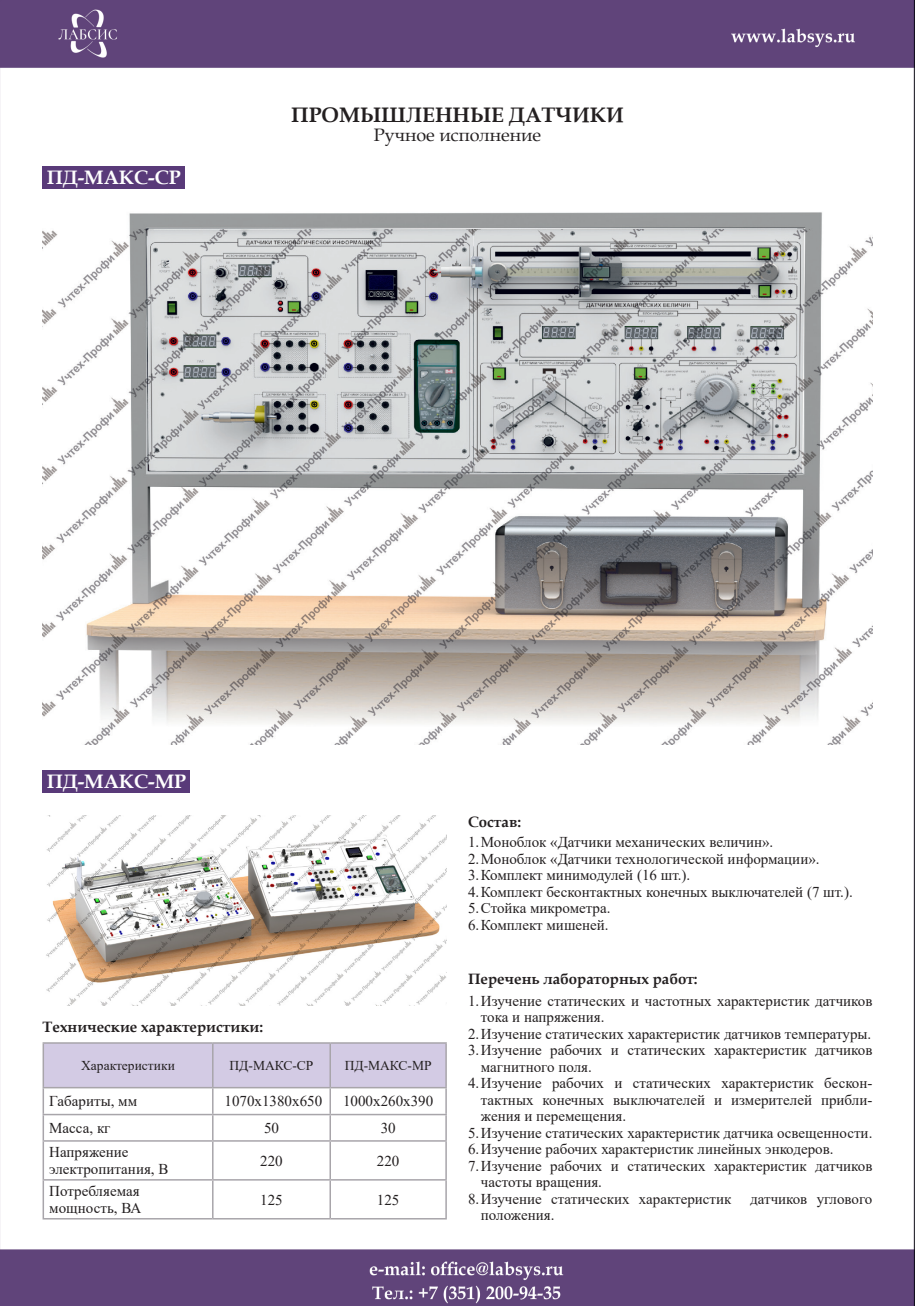
<style>
.page{position:relative;width:915px;height:1306px;background:#fff}
.page>*{position:absolute;margin:0;border:0;box-sizing:border-box;transform-origin:0 0}
.t1{font:700 21px "Book Antiqua";color:#231f20}
.t2{font:700 19.5px "Book Antiqua";color:#fff}
.t3{font:18px "Book Antiqua";color:#231f20}
.t4{font:15px/16.5px "Times New Roman";color:#231f20}
.t5{font:700 15px "Book Antiqua";color:#231f20}
.t6{font:13.5px "Times New Roman";color:#231f20}
</style>
<div class="page">
<img style="left:0;top:0;width:914px;height:1305px">
<img style="left:43px;top:204px;width:829px;height:540px">
<div style="left:43px;top:166px;width:142px;height:22px;background:#593a79"></div>
<div style="left:43px;top:769px;width:147px;height:23px;background:#593a79"></div>
<img style="left:43px;top:815px;width:403px;height:190px">
<svg style="left:43px;top:1042px;width:403px;height:98px"></svg>
<hr style="left:43px;top:1140px;width:170px;height:1px;background:#a8a5aa">
<hr style="left:43px;top:1141px;width:1px;height:38px;background:#a8a5aa">
<hr style="left:213px;top:1140px;width:117px;height:1px;background:#a8a5aa">
<hr style="left:212px;top:1141px;width:1px;height:38px;background:#a8a5aa">
<hr style="left:330px;top:1140px;width:116px;height:1px;background:#a8a5aa">
<hr style="left:329px;top:1141px;width:2px;height:38px;background:#a8a5aa">
<hr style="left:445px;top:1141px;width:1px;height:38px;background:#a8a5aa">
<hr style="left:43px;top:1179px;width:170px;height:1px;background:#a8a5aa">
<hr style="left:43px;top:1180px;width:1px;height:37px;background:#a8a5aa">
<hr style="left:213px;top:1179px;width:117px;height:1px;background:#a8a5aa">
<hr style="left:212px;top:1180px;width:1px;height:37px;background:#a8a5aa">
<hr style="left:330px;top:1179px;width:116px;height:1px;background:#a8a5aa">
<hr style="left:329px;top:1180px;width:2px;height:37px;background:#a8a5aa">
<hr style="left:445px;top:1180px;width:1px;height:37px;background:#a8a5aa">
<hr style="left:43px;top:1217px;width:170px;height:2px;background:#a8a5aa">
<hr style="left:213px;top:1217px;width:117px;height:2px;background:#a8a5aa">
<hr style="left:330px;top:1217px;width:116px;height:2px;background:#a8a5aa">
<h2 class="t2" style="left:47px;top:164px;width:135px">ПД-МАКС-СР</h2>
<h1 class="t1" style="left:291px;top:100px;width:334px">ПРОМЫШЛЕННЫЕ ДАТЧИКИ</h1>
<p class="t3" style="left:374px;top:122px;width:168px">Ручное исполнение</p>
<h2 class="t2" style="left:47px;top:768px;width:141px">ПД-МАКС-МР</h2>
<p class="t5" style="left:468px;top:811px;width:55px">Состав:</p>
<p class="t4" style="left:468px;top:833px;width:386px">1.Моноблок «Датчики механических величин».<br>2.Моноблок «Датчики технологической информации».<br>3.Комплект минимодулей (16 шт.).<br>4.Комплект бесконтактных конечных выключателей (7 шт.).<br>5.Стойка микрометра.<br>6.Комплект мишеней.</p>
<p class="t5" style="left:468px;top:968px;width:231px">Перечень лабораторных работ:</p>
<p class="t5" style="left:43px;top:1016px;width:222px">Технические характеристики:</p>
<p class="t6" style="left:81px;top:1055px;width:95px">Характеристики</p>
<p class="t6" style="left:229px;top:1055px;width:85px">ПД-МАКС-СР</p>
<p class="t6" style="left:344px;top:1055px;width:88px">ПД-МАКС-МР</p>
<p class="t4" style="left:49px;top:1092px;width:89px">Габариты, мм</p>
<p class="t4" style="left:224px;top:1092px;width:99px">1070х1380х650</p>
<p class="t4" style="left:343px;top:1092px;width:91px">1000х260х390</p>
<p class="t4" style="left:49px;top:1119px;width:63px">Масса, кг</p>
<p class="t4" style="left:264px;top:1119px;width:16px">50</p>
<p class="t4" style="left:380px;top:1119px;width:16px">30</p>
<p class="t4" style="left:49px;top:1143px;width:121px">Напряжение электропитания, В</p>
<p class="t4" style="left:260px;top:1151px;width:24px">220</p>
<p class="t4" style="left:377px;top:1151px;width:24px">220</p>
<p class="t4" style="left:49px;top:1182px;width:93px">Потребляемая мощность, ВА</p>
<p class="t4" style="left:260px;top:1190px;width:24px">125</p>
<p class="t4" style="left:377px;top:1190px;width:24px">125</p>
<p class="t4" style="left:468px;top:992px;width:405px">1.Изучение статических и частотных характеристик датчиков</p>
<p class="t4" style="left:480px;top:1008px;width:125px">тока и напряжения.</p>
<p class="t4" style="left:468px;top:1025px;width:404px">2.Изучение статических характеристик датчиков температуры.</p>
<p class="t4" style="left:468px;top:1041px;width:405px">3.Изучение рабочих и статических характеристик датчиков</p>
<p class="t4" style="left:480px;top:1058px;width:112px">магнитного поля.</p>
<p class="t4" style="left:468px;top:1074px;width:405px">4.Изучение рабочих и статических характеристик бескон-</p>
<p class="t4" style="left:480px;top:1091px;width:393px">тактных конечных выключателей и измерителей прибли-</p>
<p class="t4" style="left:480px;top:1107px;width:147px">жения и перемещения.</p>
<p class="t4" style="left:468px;top:1124px;width:405px">5.Изучение статических характеристик датчика освещенности.</p>
<p class="t4" style="left:468px;top:1140px;width:367px">6.Изучение рабочих характеристик линейных энкодеров.</p>
<p class="t4" style="left:468px;top:1157px;width:405px">7.Изучение рабочих и статических характеристик датчиков</p>
<p class="t4" style="left:480px;top:1173px;width:123px">частоты вращения.</p>
<p class="t4" style="left:468px;top:1190px;width:405px">8.Изучение статических характеристик датчиков углового</p>
<p class="t4" style="left:480px;top:1206px;width:75px">положения.</p>
</div>
